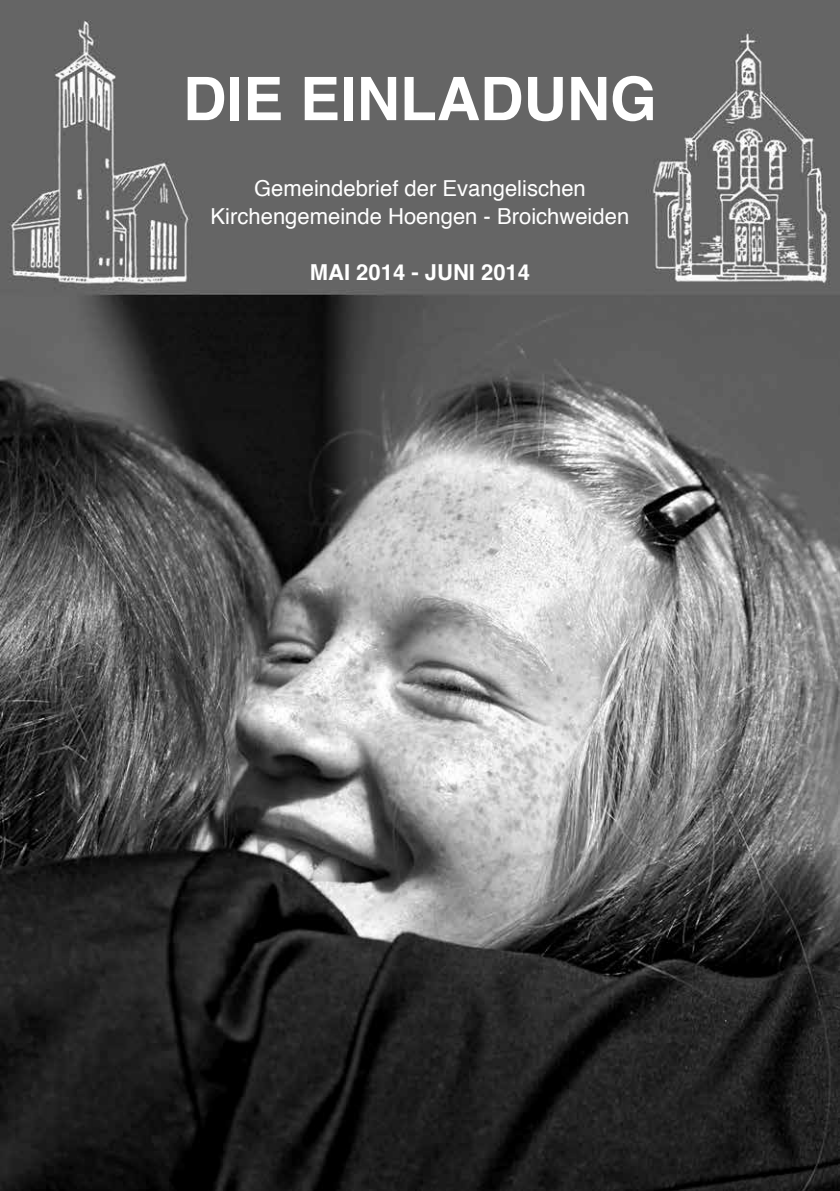
<style>
.page{position:relative;width:840px;height:1191px;background:#fff}
.page>*{position:absolute;margin:0;border:0;box-sizing:border-box;transform-origin:0 0}
.t1{font:700 60px "Helvetica";color:#fff}
.t2{font:22px/28px "Helvetica";color:#fff;text-align:center}
.t3{font:700 22px "Helvetica";color:#fff}
</style>
<div class="page">
<img style="left:0;top:0;width:839px;height:1191px">
<h1 class="t1" style="left:183px;top:51px;width:475px">DIE EINLADUNG</h1>
<p class="t2" style="left:210px;top:175px;width:420px">Gemeindebrief der Evangelischen<br>Kirchengemeinde Hoengen - Broichweiden</p>
<p class="t3" style="left:309px;top:255px;width:222px">MAI 2014 - JUNI 2014</p>
</div>
